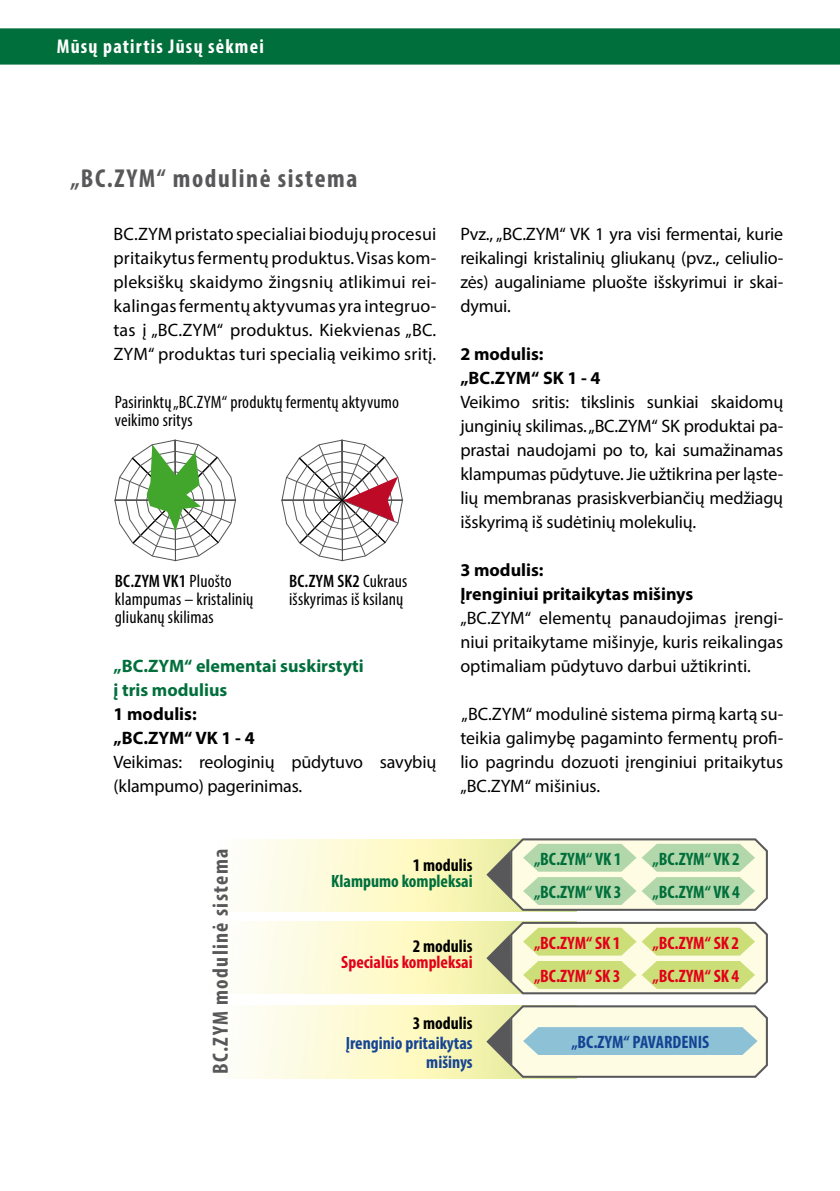
<style>
.page{position:relative;width:840px;height:1191px;background:#fff}
.page>*{position:absolute;margin:0;border:0;box-sizing:border-box;transform-origin:0 0}
.t1{font:700 condensed 26px "Myriad Pro";letter-spacing:.06em;color:#58585a}
.t2{font:700 condensed 22px "Myriad Pro";letter-spacing:.06em;color:#58585a}
.t3{font:700 condensed 20px "Myriad Pro";letter-spacing:.06em;color:#fff}
.t4{font:18px/24px "Myriad Pro";letter-spacing:-.005em;color:#000;text-align:justify}
.t5{font:condensed 18px/18px "Myriad Pro";letter-spacing:.01em;color:#000}
.t6{font:700 18px/24px "Myriad Pro";color:#000}
.t7{font:700 condensed 18px "Myriad Pro";color:#006f3b}
.t8{font:700 condensed 18px "Myriad Pro";color:#e2001a}
.t9{font:700 18px/24px "Myriad Pro";color:#006f3b}
.t10{font:700 condensed 18px "Myriad Pro";color:#144493}
.t11{font:700 condensed 17.8px/19.6px "Myriad Pro";color:#144493;text-align:right}
.t12{font:700 condensed 17.8px "Myriad Pro";color:#000}
.t13{font:700 condensed 17.8px "Myriad Pro";color:#e2001a}
.t14{font:700 condensed 17.8px "Myriad Pro";color:#006f3b}
.s1{font-weight:600}
</style>
<div class="page">
<svg style="left:241px;top:1006px;width:245px;height:72px;background:#fbf9d0"></svg>
<svg style="left:240px;top:922px;width:246px;height:72px;background:#fcf9d0"></svg>
<svg style="left:241px;top:839px;width:245px;height:72px;background:#fbf9d0"></svg>
<div style="left:0;top:28px;width:839px;height:37px;background:#006f3b"></div>
<svg style="left:486px;top:838px;width:282px;height:74px;background:#c6d9b6"></svg>
<svg style="left:486px;top:921px;width:282px;height:74px;background:#d4dc9b"></svg>
<svg style="left:486px;top:1005px;width:282px;height:73px;background:#ccdbcf"></svg>
<svg style="left:281px;top:440px;width:121px;height:121px"></svg>
<svg style="left:115px;top:440px;width:121px;height:121px"></svg>
<p class="t3" style="left:57px;top:34px;width:208px">Mūsų patirtis Jūsų sėkmei</p>
<h1 class="t1" style="left:71px;top:162px;width:288px">„BC.ZYM“ modulinė sistema</h1>
<p class="t4" style="left:113px;top:222px;width:324px">BC.ZYM pristato specialiai biodujų procesui pritaikytus fermentų produktus. Visas kom&shy;pleksiškų skaidymo žingsnių atlikimui rei&shy;kalingas fermentų aktyvumas yra integruo&shy;tas į „BC.ZYM“ produktus. Kiekvienas „BC.<br>ZYM“ produktas turi specialią veikimo sritį.</p>
<p class="t5" style="left:115px;top:392px;width:285px">Pasirinktų „BC.ZYM“ produktų fermentų aktyvumo veikimo sritys</p>
<p class="t5" style="left:115px;top:572px;width:140px"><span class="s1">BC.ZYM VK1</span> Pluošto klampumas – kristalinių gliukanų skilimas</p>
<p class="t5" style="left:289px;top:572px;width:120px"><span class="s1">BC.ZYM SK2</span> Cukraus išskyrimas iš ksilanų</p>
<p class="t9" style="left:113px;top:653px;width:251px">„BC.ZYM“ elementai suskirstyti į tris modulius</p>
<p class="t6" style="left:113px;top:701px;width:143px">1 modulis: „BC.ZYM“ VK 1 - 4</p>
<p class="t4" style="left:113px;top:750px;width:324px">Veikimas: reologinių pūdytuvo savybių (klampumo) pagerinimas.</p>
<p class="t4" style="left:460px;top:222px;width:324px">Pvz., „BC.ZYM“ VK 1 yra visi fermentai, kurie reikalingi kristalinių gliukanų (pvz., celiulio&shy;zės) augaliniame pluošte išskyrimui ir skai&shy;dymui.</p>
<p class="t6" style="left:460px;top:341px;width:141px">2 modulis: „BC.ZYM“ SK 1 - 4</p>
<p class="t4" style="left:460px;top:390px;width:324px">Veikimo sritis: tikslinis sunkiai skaidomų junginių skilimas. „BC.ZYM“ SK produktai pa&shy;prastai naudojami po to, kai sumažinamas klampumas pūdytuve. Jie užtikrina per ląste&shy;lių membranas prasiskverbiančių medžiagų išskyrimą iš sudėtinių molekulių.</p>
<p class="t6" style="left:460px;top:557px;width:234px">3 modulis:<br>Įrenginiui pritaikytas mišinys</p>
<p class="t4" style="left:460px;top:606px;width:324px">„BC.ZYM“ elementų panaudojimas įrengi&shy;niui pritaikytame mišinyje, kuris reikalingas optimaliam pūdytuvo darbui užtikrinti.</p>
<p class="t4" style="left:460px;top:702px;width:324px">„BC.ZYM“ modulinė sistema pirmą kartą su&shy;teikia galimybę pagaminto fermentų profi&shy;lio pagrindu dozuoti įrenginiui pritaikytus „BC.ZYM“ mišinius.</p>
<p class="t2" style="left:206px;top:1074px;width:226px;rotate:-90deg">BC.ZYM modulinė sistema</p>
<p class="t12" style="left:412px;top:854px;width:61px">1 modulis</p>
<p class="t14" style="left:331px;top:870px;width:143px">Klampumo kompleksai</p>
<p class="t12" style="left:412px;top:935px;width:61px">2 modulis</p>
<p class="t13" style="left:341px;top:951px;width:133px">Specialūs kompleksai</p>
<p class="t12" style="left:412px;top:1012px;width:61px">3 modulis</p>
<p class="t11" style="left:345px;top:1032px;width:128px">Įrenginio pritaikytas mišinys</p>
<p class="t7" style="left:534px;top:847px;width:89px">„BC.ZYM“ VK 1</p>
<p class="t7" style="left:652px;top:847px;width:89px">„BC.ZYM“ VK 2</p>
<p class="t7" style="left:534px;top:880px;width:89px">„BC.ZYM“ VK 3</p>
<p class="t7" style="left:652px;top:880px;width:89px">„BC.ZYM“ VK 4</p>
<p class="t8" style="left:534px;top:931px;width:88px">„BC.ZYM“ SK 1</p>
<p class="t8" style="left:652px;top:931px;width:88px">„BC.ZYM“ SK 2</p>
<p class="t8" style="left:534px;top:964px;width:88px">„BC.ZYM“ SK 3</p>
<p class="t8" style="left:652px;top:964px;width:88px">„BC.ZYM“ SK 4</p>
<p class="t10" style="left:571px;top:1030px;width:139px">„BC.ZYM“ PAVARDENIS</p>
</div>
